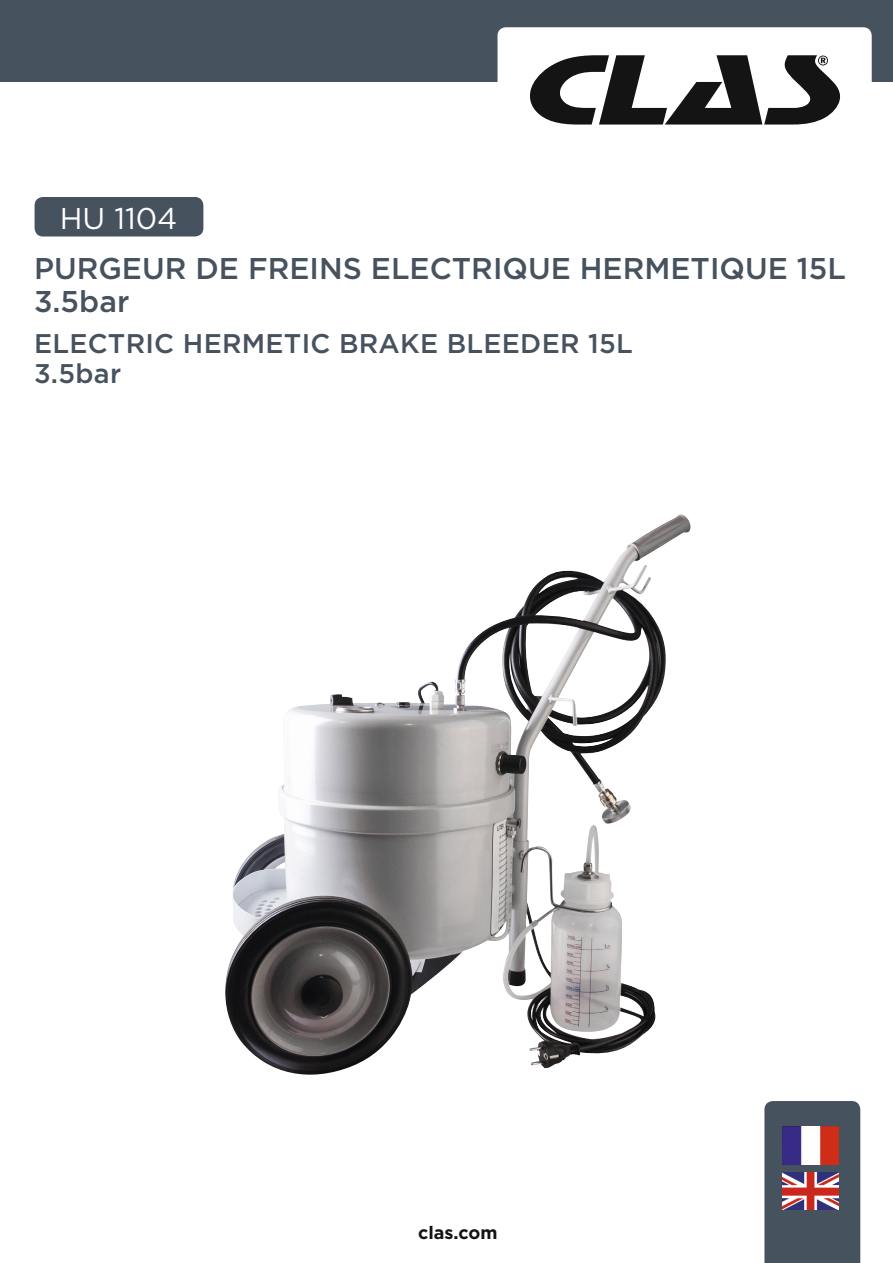
<style>
.page{position:relative;width:893px;height:1263px;background:#fff}
.page>*{position:absolute;margin:0;border:0;box-sizing:border-box;transform-origin:0 0}
.t1{font:500 30px/33px "Gotham";color:#47525f}
.t2{font:30px "Gotham";color:#fff}
.t3{font:500 27px/30px "Gotham";letter-spacing:.01em;color:#47525f}
.t4{font:700 18px "Gotham";color:#131413}
</style>
<div class="page">
<div style="left:764px;top:1101px;width:96px;height:162px;background:#47525f"></div>
<div style="left:0;top:0;width:893px;height:82px;background:#47525f"></div>
<img style="left:782px;top:1127px;width:57px;height:37px">
<img style="left:782px;top:1172px;width:57px;height:38px">
<div style="left:497px;top:27px;width:375px;height:70px;background:#fff;border-radius:9px"></div>
<svg style="left:530px;top:55px;width:311px;height:70px"></svg>
<img style="left:225px;top:517px;width:451px;height:558px">
<div style="left:35px;top:197px;width:168px;height:39px;background:#47525f;border-radius:9px"></div>
<p class="t2" style="left:60px;top:199px;width:119px">HU 1104</p>
<p class="t1" style="left:34px;top:252px;width:813px">PURGEUR DE FREINS ELECTRIQUE HERMETIQUE 15L<br>3.5bar</p>
<p class="t3" style="left:34px;top:328px;width:600px">ELECTRIC HERMETIC BRAKE BLEEDER 15L<br>3.5bar</p>
<p class="t4" style="left:418px;top:1220px;width:81px">clas.com</p>
</div>
